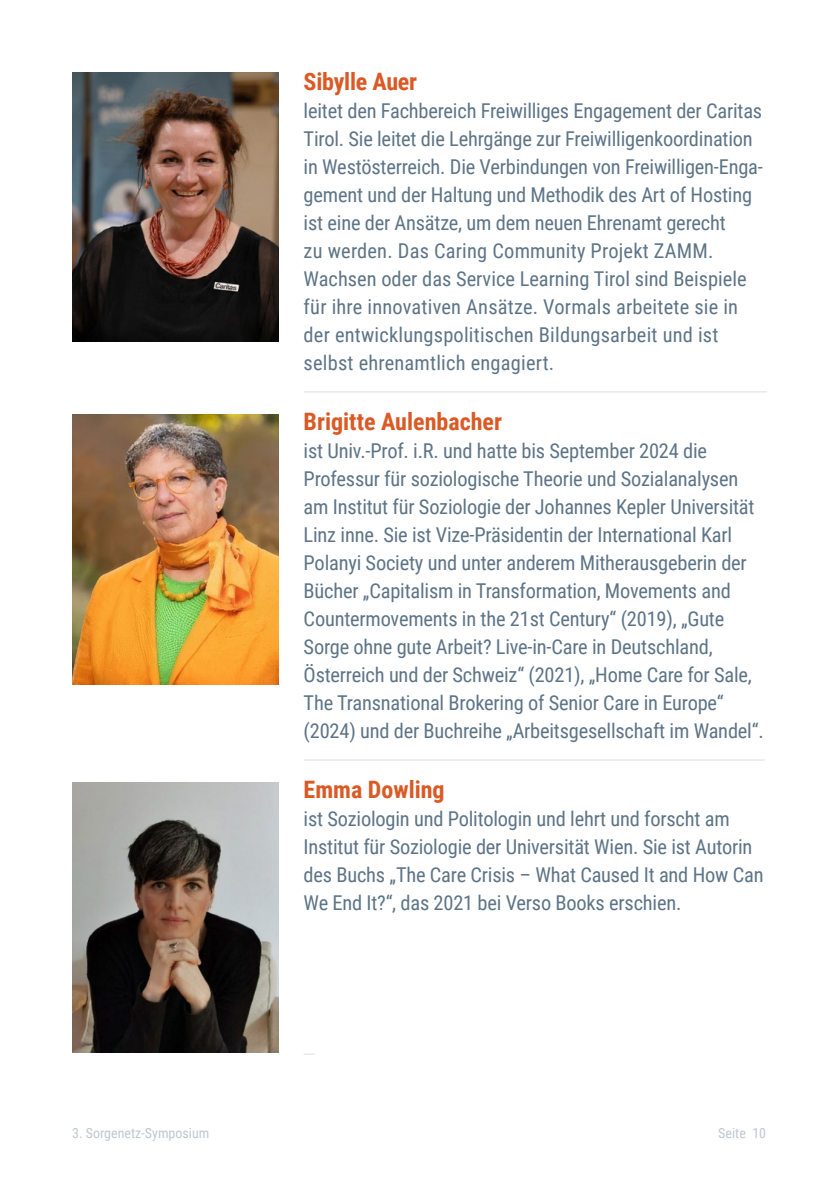
<style>
.page{position:relative;width:840px;height:1191px;background:#fff}
.page>*{position:absolute;margin:0;border:0;box-sizing:border-box;transform-origin:0 0}
.t1{font:700 24px "Roboto Condensed";color:#da5925}
.t2{font:20.4px/28px "Roboto Condensed";letter-spacing:-.01em;color:#5d7487}
.t3{font:14px "Roboto Condensed";color:#bec8cf}
</style>
<div class="page">
<img style="left:72px;top:72px;width:206px;height:270px">
<img style="left:72px;top:414px;width:206px;height:270px">
<hr style="left:303px;top:391px;width:463px;height:1px;background:#dfe3e7">
<hr style="left:303px;top:759px;width:461px;height:1px;background:#dfe3e7">
<img style="left:72px;top:783px;width:206px;height:270px">
<p class="t1" style="left:303px;top:65px;width:115px">Sibylle Auer</p>
<p class="t2" style="left:303px;top:96px;width:460px">leitet den Fachbereich Freiwilliges Engagement der Caritas Tirol. Sie leitet die Lehrgänge zur Freiwilligenkoordination in Westösterreich. Die Verbindungen von Freiwilligen-Enga&shy;gement und der Haltung und Methodik des Art of Hosting ist eine der Ansätze, um dem neuen Ehrenamt gerecht<br>zu werden. Das Caring Community Projekt ZAMM.<br>Wachsen oder das Service Learning Tirol sind Beispiele für ihre innovativen Ansätze. Vormals arbeitete sie in der entwicklungspolitischen Bildungsarbeit und ist selbst ehrenamtlich engagiert.</p>
<p class="t1" style="left:303px;top:405px;width:200px">Brigitte Aulenbacher</p>
<p class="t2" style="left:303px;top:436px;width:461px">ist Univ.-Prof. i.R. und hatte bis September 2024 die Professur für soziologische Theorie und Sozialanalysen am Institut für Soziologie der Johannes Kepler Universität Linz inne. Sie ist Vize-Präsidentin der International Karl Polanyi Society und unter anderem Mitherausgeberin der Bücher „Capitalism in Transformation, Movements and Countermovements in the 21st Century“ (2019), „Gute Sorge ohne gute Arbeit? Live-in-Care in Deutschland, Österreich und der Schweiz“ (2021), „Home Care for Sale, The Transnational Brokering of Senior Care in Europe“ (2024) und der Buchreihe „Arbeitsgesellschaft im Wandel“.</p>
<p class="t1" style="left:303px;top:773px;width:142px">Emma Dowling</p>
<p class="t2" style="left:303px;top:804px;width:461px">ist Soziologin und Politologin und lehrt und forscht am Institut für Soziologie der Universität Wien. Sie ist Autorin des Buchs „The Care Crisis – What Caused It and How Can We End It?“, das 2021 bei Verso Books erschien.</p>
<p class="t3" style="left:72px;top:1123px;width:139px">3. Sorgenetz-Symposium</p>
<p class="t3" style="left:717px;top:1123px;width:49px">Seite 10</p>
</div>
